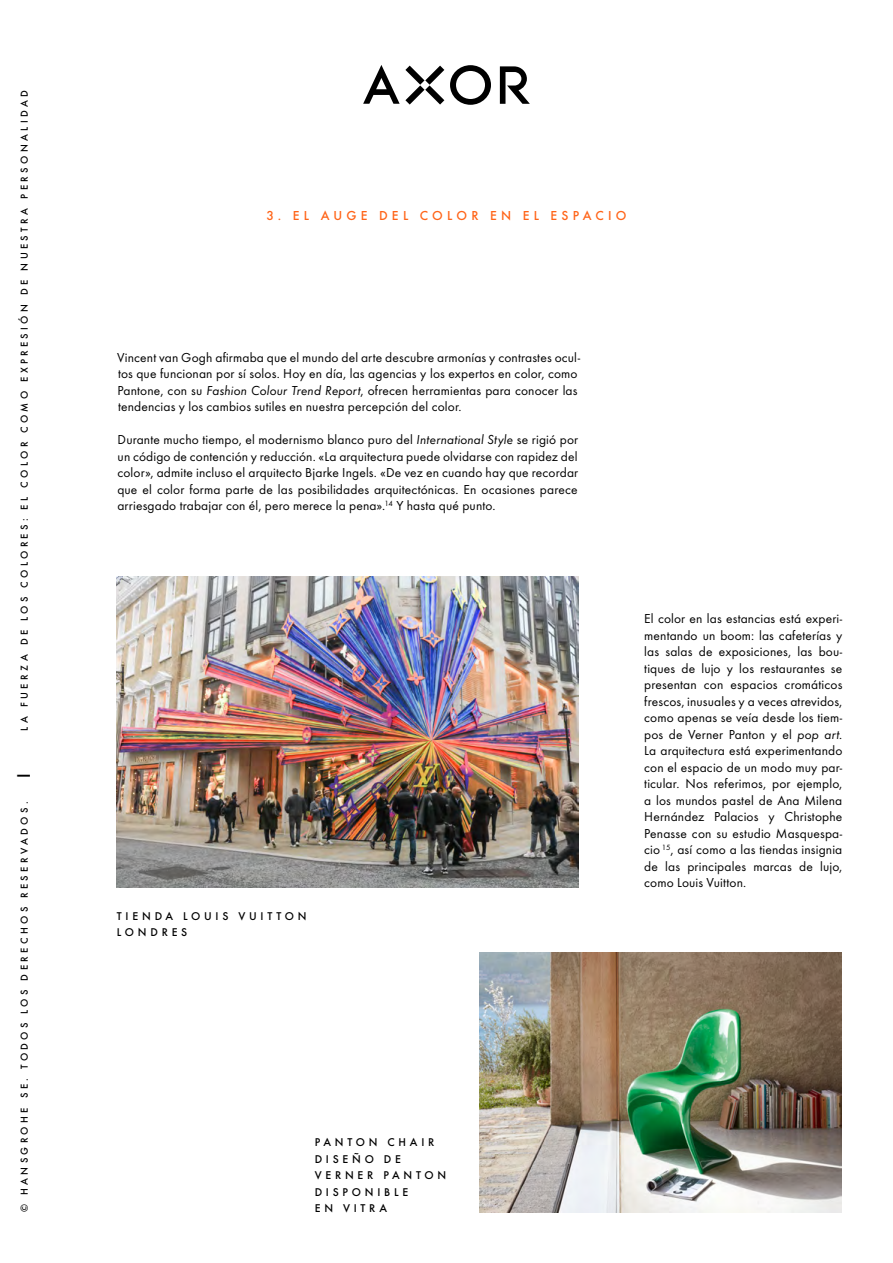
<style>
.page{position:relative;width:893px;height:1263px;background:#fff}
.page>*{position:absolute;margin:0;border:0;box-sizing:border-box;transform-origin:0 0}
.t1{font:30px "Clanfor LBBW";color:#000}
.t2{font:13.5px/16.5px "Futura TOT Boo";letter-spacing:.01em;color:#000;text-align:justify}
.t3{font:500 13.5px "Futura TOT";letter-spacing:.315em;color:#ff6418}
.t4{font:500 11.7px/16.5px "Futura TOT";letter-spacing:.32em;color:#000}
.t5{font:500 10.5px "Futura TOT";letter-spacing:.325em;color:#000}
.s1{font-family:"Futura TOT Boo Obl"}
</style>
<div class="page">
<svg style="left:450px;top:65px;width:41px;height:40px"></svg>
<svg style="left:500px;top:66px;width:30px;height:38px"></svg>
<svg style="left:363px;top:65px;width:81px;height:40px"></svg>
<img style="left:117px;top:576px;width:461px;height:311px">
<img style="left:479px;top:953px;width:363px;height:259px">
<p class="t5" style="left:18px;top:730px;width:642px;rotate:-90deg">LA FUERZA DE LOS COLORES: EL COLOR COMO EXPRESIÓN DE NUESTRA PERSONALIDAD</p>
<h1 class="t1" style="left:15px;top:757px;width:19px">−</h1>
<p class="t5" style="left:18px;top:1212px;width:412px;rotate:-90deg">© HANSGROHE SE. TODOS LOS DERECHOS RESERVADOS.</p>
<p class="t3" style="left:266px;top:207px;width:362px">3. EL AUGE DEL COLOR EN EL ESPACIO</p>
<p class="t2" style="left:117px;top:349px;width:464px;text-align:left">Vincent van Gogh afirmaba que el mundo del arte descubre armonías y contrastes ocul&shy;tos que funcionan por sí solos. Hoy en día, las agencias y los expertos en color, como Pantone, con su <span class="s1">Fashion Colour Trend Report</span>, ofrecen herramientas para conocer las tendencias y los cambios sutiles en nuestra percepción del color.</p>
<p class="t2" style="left:117px;top:431px;width:462px">Durante mucho tiempo, el modernismo blanco puro del <span class="s1">International Style</span> se rigió por un código de contención y reducción. «La arquitectura puede olvidarse con rapidez del color», admite incluso el arquitecto Bjarke Ingels. «De vez en cuando hay que recordar que el color forma parte de las posibilidades arquitectónicas. En ocasiones parece arriesgado trabajar con él, pero merece la pena».<sup>14</sup> Y hasta qué punto.</p>
<p class="t4" style="left:117px;top:908px;width:191px">TIENDA LOUIS VUITTON<br>LONDRES</p>
<p class="t2" style="left:644px;top:610px;width:200px">El color en las estancias está experi&shy;mentando un boom: las cafeterías y las salas de exposiciones, las bou&shy;tiques de lujo y los restaurantes se presentan con espacios cromáticos frescos, inusuales y a veces atrevidos, como apenas se veía desde los tiem&shy;pos de Verner Panton y el <span class="s1">pop art</span>.<br>La arquitectura está experimentando con el espacio de un modo muy par&shy;ticular. Nos referimos, por ejemplo, a los mundos pastel de Ana Milena Hernández Palacios y Christophe Penasse con su estudio Masquespa&shy;cio <sup>15</sup>, así como a las tiendas insignia de las principales marcas de lujo, como Louis Vuitton.</p>
<p class="t4" style="left:315px;top:1134px;width:133px">PANTON CHAIR<br>DISEÑO DE<br>VERNER PANTON<br>DISPONIBLE<br>EN VITRA</p>
</div>
